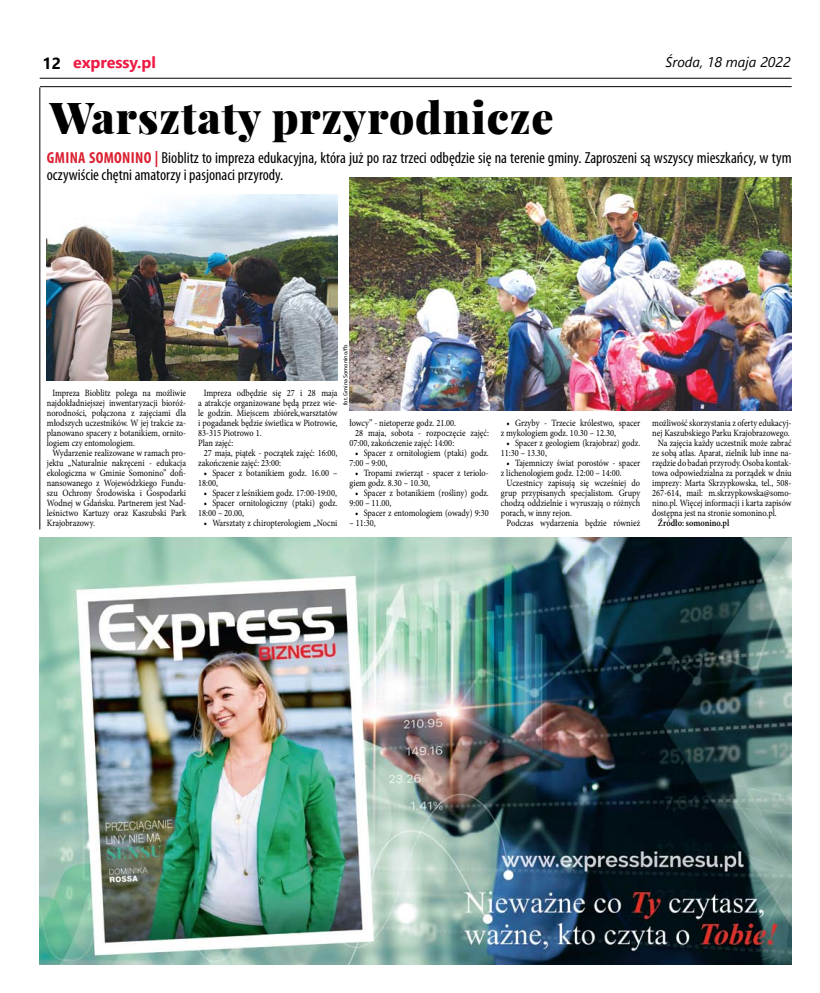
<style>
.page{position:relative;width:820px;height:993px;background:#fff}
.page>*{position:absolute;margin:0;border:0;box-sizing:border-box;transform-origin:0 0}
.t1{font:900 44px "Playfair Display";letter-spacing:.02em;color:#000}
.t2{font:condensed 16px/17px "Myriad Pro";color:#000}
.t3{font:700 16px "Segoe UI";color:#ed1942}
.t4{font:italic 14px "Segoe UI";color:#000}
.t5{font:9.6px/10px "Minion Pro";color:#000;scale:.87 1}
.t6{font:600 9.6px "Minion Pro";color:#000;scale:.87 1}
.t7{font:6px "Myriad Pro";color:#000}
.s1{color:#000}
.s2{font-weight:700;color:#db2233}
</style>
<div class="page">
<hr style="left:40px;top:78px;width:751px;height:1px;background:#000">
<img style="left:40px;top:537px;width:751px;height:427px">
<hr style="left:40px;top:86px;width:751px;height:1px;background:#000">
<hr style="left:40px;top:87px;width:1px;height:442px;background:#000">
<img style="left:349px;top:178px;width:442px;height:233px">
<img style="left:47px;top:194px;width:290px;height:186px">
<h2 class="t3" style="left:43px;top:48px;width:115px"><span class="s1">12</span> expressy.pl</h2>
<h3 class="t4" style="left:665px;top:49px;width:126px">Środa, 18 maja 2022</h3>
<h1 class="t1" style="left:50px;top:89px;width:505px">Warsztaty przyrodnicze</h1>
<h2 class="t2" style="left:47px;top:149px;width:746px"><span class="s2">GMINA SOMONINO |</span> Bioblitz to impreza edukacyjna, która już po raz trzeci odbędzie się na terenie gminy. Zaproszeni są wszyscy mieszkańcy, w tym oczywiście chętni amatorzy i pasjonaci przyrody.</h2>
<p class="t5" style="left:52px;top:387px;width:155px">Impreza Bioblitz polega na możliwie</p>
<p class="t5" style="left:47px;top:397px;width:162px">najdokładniejszej inwentaryzacji bioróż-</p>
<p class="t5" style="left:47px;top:407px;width:162px">norodności, połączona z zajęciami dla</p>
<p class="t5" style="left:47px;top:417px;width:162px">młodszych uczestników. W jej trakcie za-</p>
<p class="t5" style="left:47px;top:427px;width:162px">planowano spacery z botanikiem, ornito-</p>
<p class="t5" style="left:47px;top:437px;width:103px">logiem czy entomologiem.</p>
<p class="t5" style="left:52px;top:447px;width:155px">Wydarzenie realizowane w ramach pro-</p>
<p class="t5" style="left:47px;top:457px;width:162px">jektu „Naturalnie nakręceni - edukacja</p>
<p class="t5" style="left:47px;top:467px;width:162px">ekologiczna w Gminie Somonino” dofi-</p>
<p class="t5" style="left:47px;top:477px;width:162px">nansowanego z Wojewódzkiego Fundu-</p>
<p class="t5" style="left:47px;top:487px;width:162px">szu Ochrony Środowiska i Gospodarki</p>
<p class="t5" style="left:47px;top:497px;width:162px">Wodnej w Gdańsku. Partnerem jest Nad-</p>
<p class="t5" style="left:47px;top:507px;width:162px">leśnictwo Kartuzy oraz Kaszubski Park</p>
<p class="t5" style="left:47px;top:517px;width:57px">Krajobrazowy.</p>
<p class="t7" style="left:342px;top:405px;width:62px;rotate:-90deg">fot. Gmina Somonino/fb</p>
<p class="t5" style="left:204px;top:387px;width:155px">Impreza odbędzie się 27 i 28 maja</p>
<p class="t5" style="left:198px;top:397px;width:162px">a atrakcje organizowane będą przez wie-</p>
<p class="t5" style="left:198px;top:407px;width:162px">le godzin. Miejscem zbiórek,warsztatów</p>
<p class="t5" style="left:198px;top:417px;width:162px">i pogadanek będzie świetlica w Piotrowie,</p>
<p class="t5" style="left:198px;top:427px;width:74px">83-315 Piotrowo 1.</p>
<p class="t5" style="left:198px;top:437px;width:42px">Plan zajęć:</p>
<p class="t5" style="left:204px;top:447px;width:155px">27 maja, piątek - początek zajęć: 16:00,</p>
<p class="t5" style="left:198px;top:457px;width:97px">zakończenie zajęć: 23:00:</p>
<p class="t5" style="left:198px;top:467px;width:162px;text-indent:6px">• Spacer z botanikiem godz. 16.00 –<br>18:00,</p>
<p class="t5" style="left:204px;top:487px;width:154px">• Spacer z leśnikiem godz. 17:00-19:00,</p>
<p class="t5" style="left:198px;top:497px;width:162px;text-indent:6px">• Spacer ornitologiczny (ptaki) godz.<br>18:00 – 20.00,</p>
<p class="t5" style="left:204px;top:517px;width:155px">• Warsztaty z chiropterologiem „Nocni</p>
<p class="t5" style="left:349px;top:418px;width:124px">łowcy” - nietoperze godz. 21.00.</p>
<p class="t5" style="left:355px;top:428px;width:155px">28 maja, sobota - rozpoczęcie zajęć:</p>
<p class="t5" style="left:349px;top:438px;width:122px">07:00, zakończenie zajęć: 14:00:</p>
<p class="t5" style="left:349px;top:448px;width:162px;text-indent:6px">• Spacer z ornitologiem (ptaki) godz.<br>7:00 – 9:00,</p>
<p class="t5" style="left:349px;top:468px;width:162px;text-indent:6px">• Tropami zwierząt - spacer z teriolo&shy;giem godz. 8.30 – 10.30,</p>
<p class="t5" style="left:349px;top:488px;width:162px;text-indent:6px">• Spacer z botanikiem (rośliny) godz.<br>9:00 – 11.00,</p>
<p class="t5" style="left:355px;top:508px;width:155px">• Spacer z entomologiem (owady) 9:30</p>
<p class="t5" style="left:349px;top:518px;width:32px">– 11:30,</p>
<p class="t5" style="left:500px;top:418px;width:162px;text-indent:6px">• Grzyby - Trzecie królestwo, spacer z mykologiem godz. 10.30 – 12.30,</p>
<p class="t5" style="left:500px;top:438px;width:162px;text-indent:6px">• Spacer z geologiem (krajobraz) godz.<br>11:30 – 13.30,</p>
<p class="t5" style="left:506px;top:458px;width:155px">• Tajemniczy świat porostów - spacer</p>
<p class="t5" style="left:500px;top:468px;width:140px">z lichenologiem godz. 12:00 – 14:00.</p>
<p class="t5" style="left:506px;top:478px;width:155px">Uczestnicy zapisują się wcześniej do</p>
<p class="t5" style="left:500px;top:488px;width:162px">grup przypisanych specjalistom. Grupy</p>
<p class="t5" style="left:500px;top:498px;width:162px">chodzą oddzielnie i wyruszają o różnych</p>
<p class="t5" style="left:500px;top:508px;width:83px">porach, w inny rejon.</p>
<p class="t5" style="left:506px;top:518px;width:155px">Podczas wydarzenia będzie również</p>
<p class="t5" style="left:652px;top:418px;width:162px">możliwość skorzystania z oferty edukacyj-</p>
<p class="t5" style="left:652px;top:428px;width:159px">nej Kaszubskiego Parku Krajobrazowego.</p>
<p class="t5" style="left:657px;top:438px;width:155px">Na zajęcia każdy uczestnik może zabrać</p>
<p class="t5" style="left:652px;top:448px;width:161px">ze sobą atlas. Aparat, zielnik lub inne na-</p>
<p class="t5" style="left:652px;top:458px;width:162px">rzędzie do badań przyrody. Osoba kontak-</p>
<p class="t5" style="left:652px;top:468px;width:162px">towa odpowiedzialna za porządek w dniu</p>
<p class="t5" style="left:652px;top:478px;width:162px">imprezy: Marta Skrzypkowska, tel., 508-</p>
<p class="t5" style="left:652px;top:488px;width:162px">267-614, mail: m.skrzypkowska@somo-</p>
<p class="t5" style="left:652px;top:498px;width:162px">nino.pl. Więcej informacji i karta zapisów</p>
<p class="t5" style="left:652px;top:508px;width:144px">dostępna jest na stronie somonino.pl.</p>
<p class="t6" style="left:657px;top:516px;width:84px">Źródło: somonino.pl</p>
</div>
